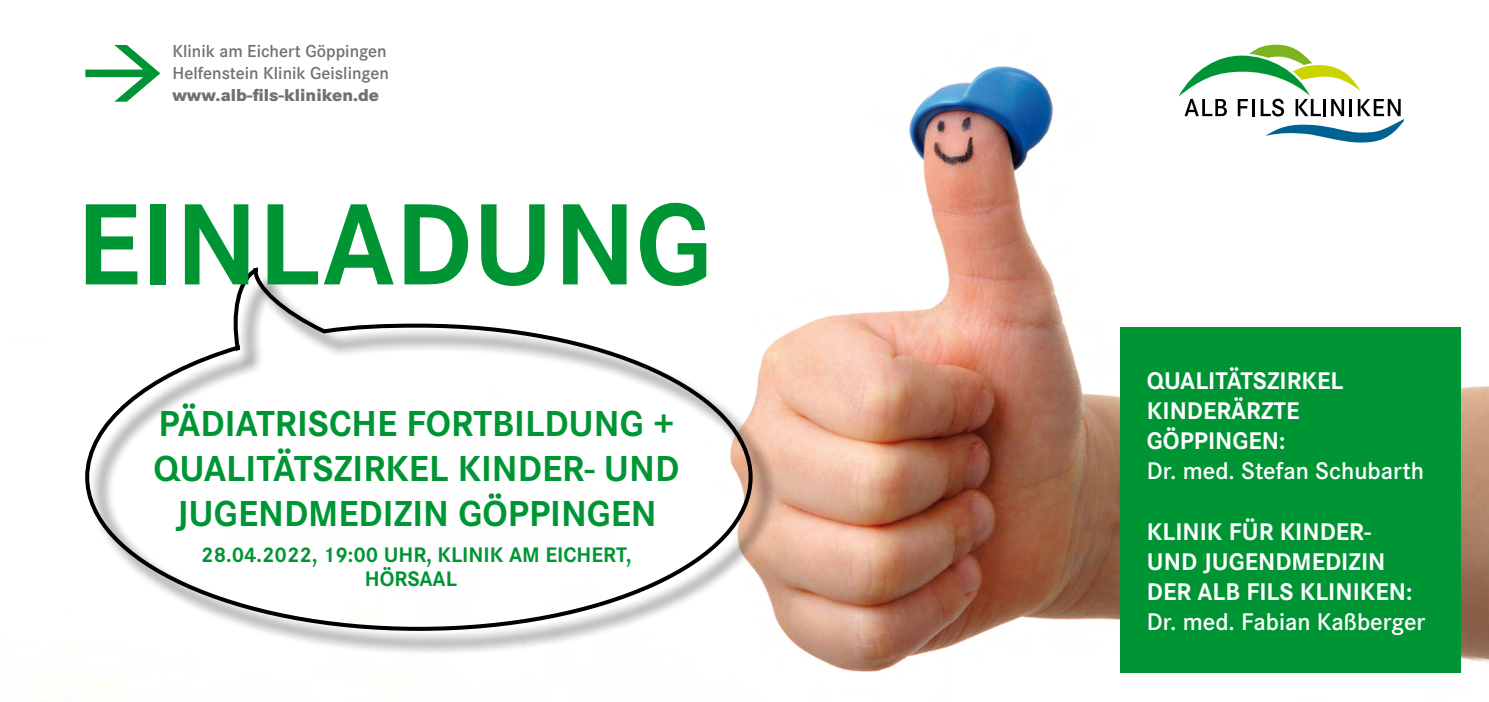
<style>
.page{position:relative;width:1489px;height:702px;background:#fff}
.page>*{position:absolute;margin:0;border:0;box-sizing:border-box;transform-origin:0 0}
.t1{font:700 120px "Corporate S";color:#009534}
.t2{font:700 37.5px/45px "Corporate S";color:#009534;text-align:center}
.t3{font:700 25px/30px "Corporate S";color:#fff}
.t4{font:600 25px "Corporate S";color:#fff}
.t5{font:600 25px "Corporate S Pro";color:#fff}
.t6{font:700 21.75px/23.8px "Corporate S";color:#009534;text-align:center}
.t7{font:600 18px/21.5px "Corporate S";color:#707172}
.t8{font:800 18px "Corporate S";color:#707172}
</style>
<div class="page">
<img style="left:45px;top:66px;width:1443px;height:636px">
<div style="left:1119px;top:328px;width:341px;height:345px;background:#009534"></div>
<div style="left:1153px;top:0;width:273px;height:168px;background:#fff"></div>
<svg style="left:1178px;top:45px;width:225px;height:97px"></svg>
<svg style="left:85px;top:45px;width:75px;height:57px"></svg>
<div style="left:88px;top:272px;width:689px;height:384px;background:#000;opacity:.75"></div>
<svg style="left:83px;top:264px;width:671px;height:438px"></svg>
<p class="t7" style="left:172px;top:40px;width:218px">Klinik am Eichert Göppingen<br>Helfenstein Klinik Geislingen</p>
<p class="t8" style="left:172px;top:82px;width:208px">www.alb-fils-kliniken.de</p>
<h1 class="t1" style="left:76px;top:161px;width:638px">EINLADUNG</h1>
<h2 class="t2" style="left:153px;top:399px;width:527px">PÄDIATRISCHE FORTBILDUNG +<br>QUALITÄTSZIRKEL KINDER- UND<br>JUGENDMEDIZIN GÖPPINGEN</h2>
<p class="t6" style="left:201px;top:542px;width:432px">28.04.2022, 19:00 UHR, KLINIK AM EICHERT,<br>HÖRSAAL</p>
<p class="t3" style="left:1146px;top:365px;width:198px">QUALITÄTSZIRKEL<br>KINDERÄRZTE<br>GÖPPINGEN:</p>
<p class="t4" style="left:1146px;top:454px;width:279px">Dr. med. Stefan Schubarth</p>
<p class="t3" style="left:1146px;top:515px;width:267px">KLINIK FÜR KINDER-<br>UND JUGENDMEDIZIN<br>DER ALB FILS KLINIKEN:</p>
<p class="t5" style="left:1146px;top:602px;width:280px">Dr. med. Fabian Kaßberger</p>
</div>
